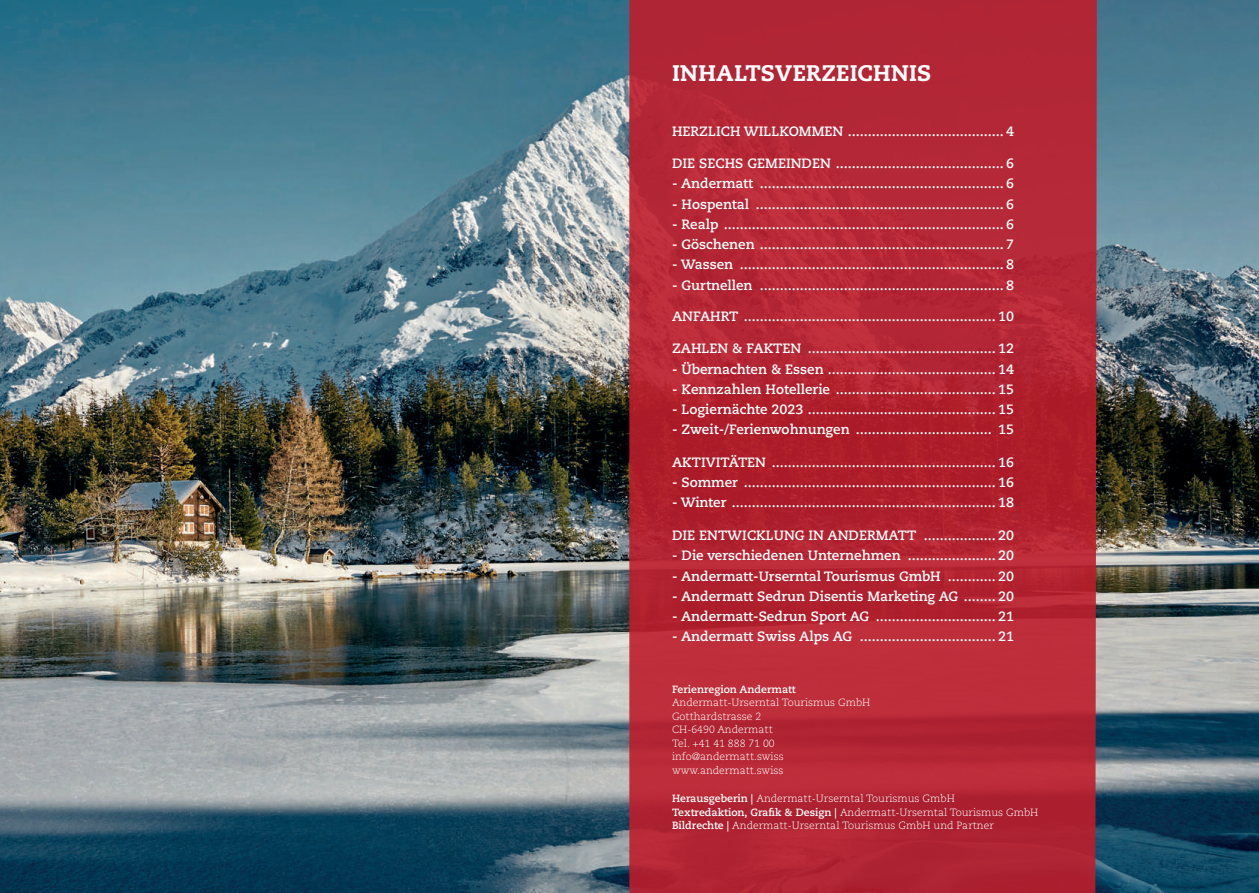
<style>
.page{position:relative;width:1259px;height:893px;background:#fff}
.page>*{position:absolute;margin:0;border:0;box-sizing:border-box;transform-origin:0 0}
.t1{font:800 22.5px "Caecilia LT Std";letter-spacing:.01em;color:#fff}
.t2{font:700 13.5px "Caecilia LT Pro 75";color:#fff}
.t3{font:300 10.5px/13.5px "Caecilia LT Pro 45";color:#fff}
.t4{font:300 10.5px/13.5px "Caecilia LT Std";color:#fff}
.t5{font:700 10.5px "Caecilia LT Std";color:#fff}
.s1{font-family:"Caecilia LT Pro 75";font-weight:700}
</style>
<div class="page">
<img style="left:0;top:0;width:1259px;height:893px">
<svg style="left:629px;top:0;width:468px;height:893px;background:#b12937"></svg>
<h1 class="t1" style="left:672px;top:59px;width:261px">INHALTSVERZEICHNIS</h1>
<p class="t2" style="left:672px;top:122px;width:343px">HERZLICH WILLKOMMEN ....................................... 4</p>
<p class="t2" style="left:672px;top:154px;width:343px">DIE SECHS GEMEINDEN .......................................... 6</p>
<p class="t2" style="left:672px;top:174px;width:343px">- Andermatt ............................................................. 6</p>
<p class="t2" style="left:672px;top:195px;width:343px">- Hospental .............................................................. 6</p>
<p class="t2" style="left:672px;top:215px;width:343px">- Realp ...................................................................... 6</p>
<p class="t2" style="left:672px;top:235px;width:343px">- Göschenen ............................................................. 7</p>
<p class="t2" style="left:672px;top:255px;width:343px">- Wassen .................................................................. 8</p>
<p class="t2" style="left:672px;top:276px;width:343px">- Gurtnellen ............................................................. 8</p>
<p class="t2" style="left:672px;top:307px;width:343px">ANFAHRT ............................................................... 10</p>
<p class="t2" style="left:672px;top:339px;width:343px">ZAHLEN &amp; FAKTEN ............................................... 12</p>
<p class="t2" style="left:672px;top:360px;width:343px">- Übernachten &amp; Essen .......................................... 14</p>
<p class="t2" style="left:672px;top:380px;width:343px">- Kennzahlen Hotellerie ........................................ 15</p>
<p class="t2" style="left:672px;top:400px;width:343px">- Logiernächte 2023 ............................................... 15</p>
<p class="t2" style="left:672px;top:420px;width:343px">- Zweit-/Ferienwohnungen .................................. 15</p>
<p class="t2" style="left:672px;top:453px;width:343px">AKTIVITÄTEN ........................................................ 16</p>
<p class="t2" style="left:672px;top:473px;width:343px">- Sommer ............................................................... 16</p>
<p class="t2" style="left:672px;top:493px;width:343px">- Winter .................................................................. 18</p>
<p class="t2" style="left:672px;top:526px;width:343px">DIE ENTWICKLUNG IN ANDERMATT .................. 20</p>
<p class="t2" style="left:672px;top:546px;width:343px">- Die verschiedenen Unternehmen ...................... 20</p>
<p class="t2" style="left:672px;top:567px;width:343px">- Andermatt-Urserntal Tourismus GmbH ............ 20</p>
<p class="t2" style="left:672px;top:587px;width:343px">- Andermatt Sedrun Disentis Marketing AG ........ 20</p>
<p class="t2" style="left:672px;top:607px;width:344px">- Andermatt-Sedrun Sport AG .............................. 21</p>
<p class="t2" style="left:672px;top:627px;width:343px">- Andermatt Swiss Alps AG .................................. 21</p>
<p class="t5" style="left:672px;top:683px;width:125px">Ferienregion Andermatt</p>
<p class="t4" style="left:672px;top:696px;width:200px">Andermatt-Urserntal Tourismus GmbH<br>Gotthardstrasse 2<br>CH-6490 Andermatt<br>Tel. +41 41 888 71 00 info@andermatt.swiss www.andermatt.swiss</p>
<p class="t3" style="left:672px;top:792px;width:368px"><span class="s1">Herausgeberin |</span> Andermatt-Urserntal Tourismus GmbH<br><span class="s1">Textredaktion, Grafik &amp; Design |</span> Andermatt-Urserntal Tourismus GmbH<br><span class="s1">Bildrechte |</span> Andermatt-Urserntal Tourismus GmbH und Partner</p>
</div>
